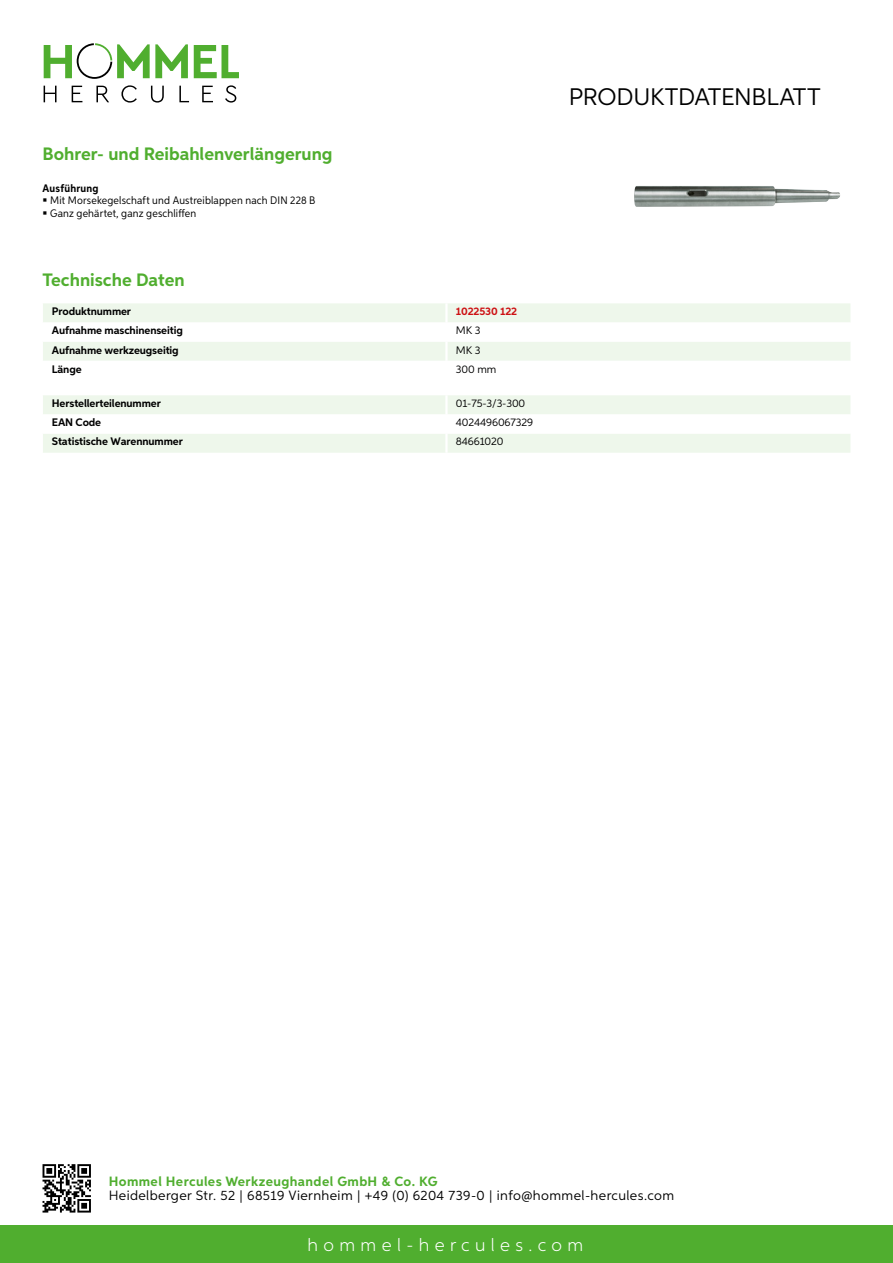
<style>
.page{position:relative;width:893px;height:1263px;background:#fff}
.page>*{position:absolute;margin:0;border:0;box-sizing:border-box;transform-origin:0 0}
.t1{font:24px "Aspira";letter-spacing:-.01em;color:#000}
.t2{font:700 18px "Aspira";color:#50ae2f}
.t3{font:300 18px "Aspira";letter-spacing:.3em;color:#fff}
.t4{font:13.5px "Aspira";letter-spacing:.03em;color:#000}
.t5{font:700 13.5px "Aspira";letter-spacing:.03em;color:#50ae2f}
.t6{font:700 10.95px "Aspira";letter-spacing:-.01em;color:#000}
.t7{font:10.95px/12.8px "Aspira Nar";letter-spacing:.015em;color:#000}
.t8{font:10.95px "Aspira";letter-spacing:-.01em;color:#000}
.t9{font:700 10.95px "Aspira";letter-spacing:-.01em;color:#cd1013}
.t10{font:700 10.95px "Aspira Nar";letter-spacing:.02em;color:#000}
</style>
<div class="page">
<div style="left:0;top:1226px;width:893px;height:37px;background:#50ae2f"></div>
<svg style="left:43px;top:1164px;width:48px;height:48px"></svg>
<svg style="left:194px;top:45px;width:45px;height:33px"></svg>
<svg style="left:44px;top:43px;width:144px;height:36px"></svg>
<svg style="left:44px;top:86px;width:13px;height:16px"></svg>
<svg style="left:72px;top:86px;width:10px;height:16px"></svg>
<svg style="left:96px;top:86px;width:13px;height:16px"></svg>
<svg style="left:121px;top:85px;width:16px;height:18px"></svg>
<svg style="left:151px;top:86px;width:13px;height:17px"></svg>
<svg style="left:179px;top:86px;width:10px;height:16px"></svg>
<svg style="left:202px;top:86px;width:11px;height:16px"></svg>
<svg style="left:225px;top:85px;width:11px;height:18px"></svg>
<div style="left:43px;top:303px;width:807px;height:19px;background:#eef7eb"></div>
<div style="left:43px;top:342px;width:807px;height:19px;background:#eef7eb"></div>
<hr style="left:445px;top:303px;width:3px;height:19px;background:#fff">
<hr style="left:445px;top:342px;width:3px;height:19px;background:#fff">
<svg style="left:43px;top:395px;width:807px;height:58px"></svg>
<hr style="left:445px;top:434px;width:3px;height:19px;background:#fff">
<img style="left:634px;top:186px;width:206px;height:21px">
<h2 class="t2" style="left:43px;top:142px;width:292px">Bohrer- und Reibahlenverlängerung</h2>
<p class="t10" style="left:43px;top:181px;width:58px">Ausführung</p>
<p class="t7" style="left:50px;top:194px;width:267px">Mit Morsekegelschaft und Austreiblappen nach DIN 228 B<br>Ganz gehärtet, ganz geschliffen</p>
<h2 class="t2" style="left:43px;top:269px;width:144px">Technische Daten</h2>
<p class="t6" style="left:52px;top:305px;width:81px">Produktnummer</p>
<p class="t9" style="left:456px;top:305px;width:63px">1022530 122</p>
<p class="t6" style="left:52px;top:324px;width:132px">Aufnahme maschinenseitig</p>
<p class="t8" style="left:456px;top:324px;width:26px">MK 3</p>
<p class="t6" style="left:52px;top:343px;width:128px">Aufnahme werkzeugseitig</p>
<p class="t8" style="left:456px;top:343px;width:26px">MK 3</p>
<p class="t6" style="left:52px;top:362px;width:31px">Länge</p>
<p class="t8" style="left:456px;top:362px;width:42px">300 mm</p>
<p class="t6" style="left:52px;top:397px;width:111px">Herstellerteilenummer</p>
<p class="t8" style="left:456px;top:397px;width:71px">01-75-3/3-300</p>
<p class="t6" style="left:52px;top:416px;width:51px">EAN Code</p>
<p class="t8" style="left:456px;top:416px;width:79px">4024496067329</p>
<p class="t6" style="left:52px;top:435px;width:132px">Statistische Warennummer</p>
<p class="t8" style="left:456px;top:435px;width:49px">84661020</p>
<h1 class="t1" style="left:569px;top:82px;width:253px">Produktdatenblatt</h1>
<p class="t5" style="left:109px;top:1172px;width:330px">Hommel Hercules Werkzeughandel GmbH &amp; Co. KG</p>
<p class="t4" style="left:109px;top:1187px;width:567px">Heidelberger Str. 52 | 68519 Viernheim | +49 (0) 6204 739-0 | info@hommel-hercules.com</p>
<h2 class="t3" style="left:307px;top:1234px;width:277px">hommel-hercules.com</h2>
</div>
